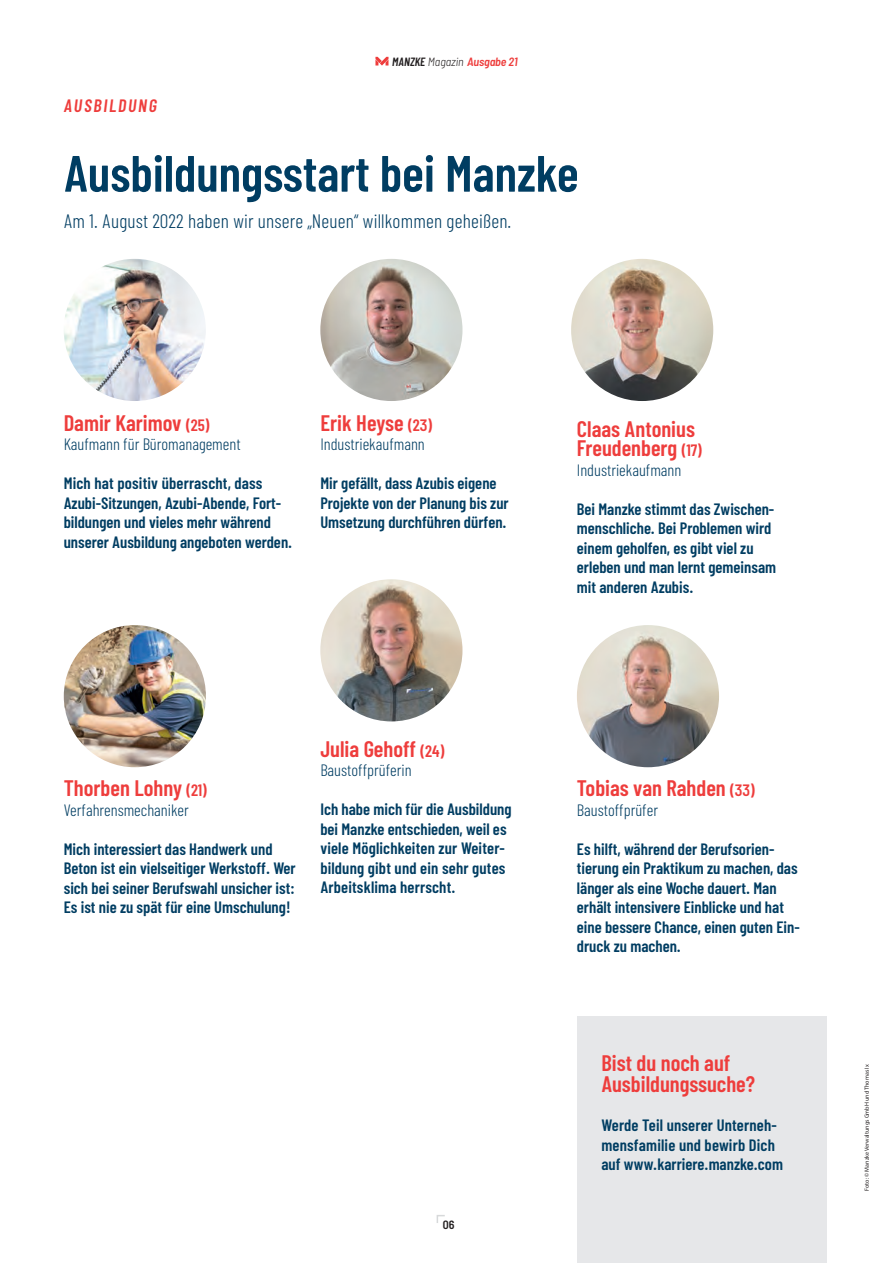
<style>
.page{position:relative;width:893px;height:1263px;background:#fff}
.page>*{position:absolute;margin:0;border:0;box-sizing:border-box;transform-origin:0 0}
.t1{font:600 51px "Barlow Condensed";color:#003d62}
.t2{font:600 22.5px "Barlow Condensed";color:#ee3d3c}
.t3{font:300 19.5px "Barlow Condensed";letter-spacing:.01em;color:#003d62}
.t4{font:italic 600 18px "Barlow Condensed";letter-spacing:.1em;color:#ee3d3c}
.t5{font:600 16.5px/19.5px "Barlow Condensed";color:#003d62}
.t6{font:300 16.5px "Barlow Condensed";color:#003d62}
.t7{font:italic 600 semi-condensed 12px "Barlow";letter-spacing:-.01em;color:#ee3d3c}
.t8{font:600 semi-condensed 12px "Barlow";color:#231f20}
.t9{font:6px "Myriad Pro";color:#231f20}
.s1{font-family:"Barlow Condensed";font-stretch:normal;color:#231f20}
.s2{font-weight:300;color:#231f20}
.s3{font-size:16.5px}
</style>
<div class="page">
<svg style="left:436px;top:1215px;width:9px;height:8px"></svg>
<img style="left:64px;top:259px;width:142px;height:142px;border-radius:71px">
<img style="left:320px;top:259px;width:142px;height:142px;border-radius:71px">
<svg style="left:375px;top:57px;width:13px;height:9px"></svg>
<img style="left:64px;top:625px;width:142px;height:142px;border-radius:71px">
<img style="left:571px;top:259px;width:142px;height:142px;border-radius:71px">
<img style="left:320px;top:579px;width:142px;height:142px;border-radius:71px">
<img style="left:577px;top:625px;width:142px;height:142px;border-radius:71px">
<div style="left:577px;top:1017px;width:249px;height:246px;background:#e6e7e9"></div>
<p class="t4" style="left:64px;top:94px;width:95px">AUSBILDUNG</p>
<p class="t7" style="left:392px;top:54px;width:127px"><span class="s1">MANZKE</span> <span class="s2">Magazin</span> Ausgabe 21</p>
<p class="t1" style="left:64px;top:142px;width:516px">Ausbildungsstart bei Manzke</p>
<p class="t3" style="left:64px;top:209px;width:449px">Am 1. August 2022 haben wir unsere „Neuen“ willkommen geheißen.</p>
<p class="t2" style="left:64px;top:408px;width:147px">Damir Karimov <span class="s3">(25)</span></p>
<p class="t6" style="left:64px;top:434px;width:178px">Kaufmann für Büromanagement</p>
<p class="t5" style="left:64px;top:473px;width:230px">Mich hat positiv überrascht, dass Azubi-Sitzungen, Azubi-Abende, Fort&shy;bildungen und vieles mehr während unserer Ausbildung angeboten werden.</p>
<p class="t2" style="left:320px;top:409px;width:113px">Erik Heyse <span class="s3">(23)</span></p>
<p class="t6" style="left:320px;top:434px;width:106px">Industriekaufmann</p>
<p class="t5" style="left:320px;top:473px;width:178px">Mir gefällt, dass Azubis eigene</p>
<p class="t5" style="left:320px;top:493px;width:190px">Projekte von der Planung bis zur</p>
<p class="t5" style="left:320px;top:512px;width:188px">Umsetzung durchführen dürfen.</p>
<p class="t2" style="left:64px;top:774px;width:145px">Thorben Lohny <span class="s3">(21)</span></p>
<p class="t6" style="left:64px;top:799px;width:126px">Verfahrensmechaniker</p>
<p class="t5" style="left:64px;top:838px;width:234px">Mich interessiert das Handwerk und Beton ist ein vielseitiger Werkstoff. Wer sich bei seiner Berufswahl unsicher ist:<br>Es ist nie zu spät für eine Umschulung!</p>
<p class="t2" style="left:320px;top:734px;width:125px">Julia Gehoff <span class="s3">(24)</span></p>
<p class="t6" style="left:320px;top:760px;width:93px">Baustoffprüferin</p>
<p class="t5" style="left:320px;top:799px;width:193px">Ich habe mich für die Ausbildung</p>
<p class="t5" style="left:320px;top:818px;width:188px">bei Manzke entschieden, weil es</p>
<p class="t5" style="left:320px;top:838px;width:186px">viele Möglichkeiten zur Weiter-</p>
<p class="t5" style="left:320px;top:857px;width:187px">bildung gibt und ein sehr gutes</p>
<p class="t5" style="left:320px;top:877px;width:137px">Arbeitsklima herrscht.</p>
<p class="t8" style="left:443px;top:1217px;width:13px">06</p>
<p class="t2" style="left:577px;top:415px;width:120px">Claas Antonius</p>
<p class="t2" style="left:577px;top:434px;width:126px">Freudenberg <span class="s3">(17)</span></p>
<p class="t6" style="left:577px;top:459px;width:106px">Industriekaufmann</p>
<p class="t5" style="left:577px;top:499px;width:199px">Bei Manzke stimmt das Zwischen&shy;menschliche. Bei Problemen wird einem geholfen, es gibt viel zu</p>
<p class="t5" style="left:577px;top:557px;width:201px">erleben und man lernt gemeinsam</p>
<p class="t5" style="left:577px;top:577px;width:118px">mit anderen Azubis.</p>
<p class="t2" style="left:577px;top:774px;width:179px">Tobias van Rahden <span class="s3">(33)</span></p>
<p class="t6" style="left:577px;top:799px;width:83px">Baustoffprüfer</p>
<p class="t5" style="left:577px;top:838px;width:199px">Es hilft, während der Berufsorien-</p>
<p class="t5" style="left:577px;top:858px;width:222px">tierung ein Praktikum zu machen, das länger als eine Woche dauert. Man</p>
<p class="t5" style="left:577px;top:897px;width:224px">erhält intensivere Einblicke und hat eine bessere Chance, einen guten Ein&shy;druck zu machen.</p>
<p class="t2" style="left:601px;top:1049px;width:130px">Bist du noch auf</p>
<p class="t2" style="left:601px;top:1070px;width:155px">Ausbildungssuche?</p>
<p class="t5" style="left:601px;top:1115px;width:177px">Werde Teil unserer Unterneh-</p>
<p class="t5" style="left:601px;top:1135px;width:175px">mensfamilie und bewirb Dich</p>
<p class="t5" style="left:601px;top:1154px;width:183px">auf www.karriere.manzke.com</p>
<p class="t9" style="left:863px;top:1191px;width:128px;rotate:-90deg">Foto: © Manzke Verwaltungs GmbH und Thomas Ix</p>
</div>
